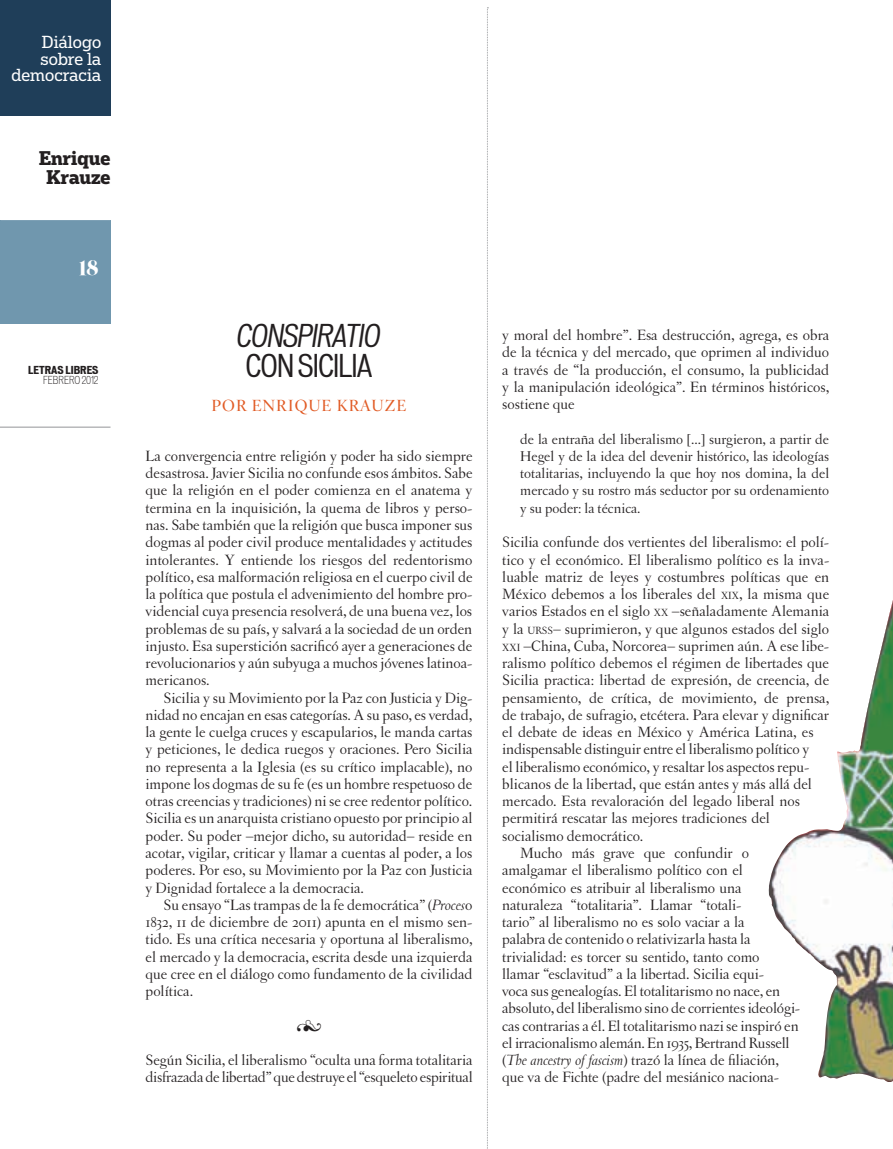
<style>
.page{position:relative;width:893px;height:1149px;background:#fff}
.page>*{position:absolute;margin:0;border:0;box-sizing:border-box;transform-origin:0 0}
.t1{font:italic condensed 30px "Vonnes";letter-spacing:-.03em;color:#231f20}
.t2{font:condensed 30px "Vonnes";letter-spacing:-.03em;color:#231f20}
.t3{font:700 18.75px/19.5px "Popular";color:#231f20;text-align:center;scale:.95 1}
.t4{font:18px "Eloquent JF";color:#fff}
.t5{font:16.5px/16.5px "Popular";color:#fff;text-align:right}
.t6{font:15.75px/17.2px "Letras Oldstyle";color:#231f20;text-align:justify}
.t7{font:15.75px/17.2px "Letras Oldstyle";letter-spacing:-.02em;color:#231f20}
.t8{font:600 15.75px "Hoefler Titling";letter-spacing:.06em;color:#e15b25}
.t9{font:15.75px "Hoefler Txt Fleurons";color:#231f20}
.t10{font:15px/17.2px "Letras Oldstyle";color:#231f20;text-align:justify}
.t11{font:700 expanded 10.5px "Vonnes";color:#231f20}
.t12{font:300 condensed 10.5px "Vonnes";color:#231f20}
.s1{font-style:italic}
.s2{font-size:10.95px}
</style>
<div class="page">
<div style="left:0;top:220px;width:111px;height:103px;background:#7097ae"></div>
<hr style="left:0;top:426px;width:111px;height:1px;background:#939598">
<div style="left:0;top:0;width:111px;height:116px;background:#1f3e59"></div>
<svg style="left:487px;top:7px;width:1px;height:1142px"></svg>
<img style="left:769px;top:600px;width:124px;height:447px">
<svg style="left:827px;top:738px;width:34px;height:40px"></svg>
<svg style="left:784px;top:792px;width:64px;height:52px"></svg>
<svg style="left:768px;top:884px;width:69px;height:108px"></svg>
<svg style="left:818px;top:1047px;width:75px;height:35px"></svg>
<p class="t5" style="left:12px;top:33px;width:91px">Diálogo sobre la democracia</p>
<p class="t3" style="left:39px;top:148px;width:77px">Enrique<br>Krauze</p>
<p class="t4" style="left:79px;top:256px;width:21px">18</p>
<p class="t11" style="left:28px;top:363px;width:72px">LETRAS LIBRES</p>
<p class="t12" style="left:43px;top:374px;width:57px">FEBRERO 2012</p>
<h1 class="t1" style="left:237px;top:320px;width:146px">CONSPIRATIO</h1>
<h1 class="t2" style="left:245px;top:348px;width:129px">CON SICILIA</h1>
<p class="t8" style="left:212px;top:392px;width:196px">POR ENRIQUE KRAUZE</p>
<p class="t6" style="left:146px;top:447px;width:329px">La convergencia entre religión y poder ha sido siempre desastrosa. Javier Sicilia no confunde esos ámbitos. Sabe que la religión en el poder comienza en el anatema y termina en la inquisición, la quema de libros y perso&shy;nas. Sabe también que la religión que busca imponer sus dogmas al poder civil produce mentalidades y actitudes intolerantes. Y entiende los riesgos del redentorismo político, esa malformación religiosa en el cuerpo civil de la política que postula el advenimiento del hombre pro&shy;videncial cuya presencia resolverá, de una buena vez, los problemas de su país, y salvará a la sociedad de un orden injusto. Esa superstición sacrificó ayer a generaciones de revolucionarios y aún subyuga a muchos jóvenes latinoa&shy;mericanos.</p>
<p class="t6" style="left:146px;top:688px;width:328px;text-indent:18px">Sicilia y su Movimiento por la Paz con Justicia y Dig&shy;nidad no encajan en esas categorías. A su paso, es verdad, la gente le cuelga cruces y escapularios, le manda cartas y peticiones, le dedica ruegos y oraciones. Pero Sicilia no representa a la Iglesia (es su crítico implacable), no impone los dogmas de su fe (es un hombre respetuoso de otras creencias y tradiciones) ni se cree redentor político.<br>Sicilia es un anarquista cristiano opuesto por principio al poder. Su poder –mejor dicho, su autoridad– reside en acotar, vigilar, criticar y llamar a cuentas al poder, a los poderes. Por eso, su Movimiento por la Paz con Justicia y Dignidad fortalece a la democracia.</p>
<p class="t6" style="left:146px;top:895px;width:328px;text-indent:18px">Su ensayo “Las trampas de la fe democrática” (<span class="s1">Proces</span>o 1832, 11 de diciembre de 2011) apunta en el mismo sen&shy;tido. Es una crítica necesaria y oportuna al liberalismo, el mercado y la democracia, escrita desde una izquierda que cree en el diálogo como fundamento de la civilidad política.</p>
<p class="t9" style="left:296px;top:1017px;width:27px">6</p>
<p class="t7" style="left:146px;top:1051px;width:329px">Según Sicilia, el liberalismo “oculta una forma totalitaria disfrazada de libertad” que destruye el “esqueleto espiritual</p>
<p class="t6" style="left:502px;top:326px;width:328px">y moral del hombre”. Esa destrucción, agrega, es obra de la técnica y del mercado, que oprimen al individuo a través de “la producción, el consumo, la publicidad y la manipulación ideológica”. En términos históricos, sostiene que</p>
<p class="t10" style="left:520px;top:430px;width:310px">de la entraña del liberalismo [...] surgieron, a partir de Hegel y de la idea del devenir histórico, las ideologías totalitarias, incluyendo la que hoy nos domina, la del mercado y su rostro más seductor por su ordenamiento y su poder: la técnica.</p>
<p class="t6" style="left:502px;top:533px;width:328px">Sicilia confunde dos vertientes del liberalismo: el polí-</p>
<p class="t6" style="left:502px;top:550px;width:328px">tico y el económico. El liberalismo político es la inva-</p>
<p class="t6" style="left:502px;top:568px;width:328px">luable matriz de leyes y costumbres políticas que en</p>
<p class="t6" style="left:502px;top:585px;width:328px">México debemos a los liberales del <span class="s2">XIX</span>, la misma que</p>
<p class="t6" style="left:502px;top:602px;width:328px">varios Estados en el siglo <span class="s2">XX</span> –señaladamente Alemania</p>
<p class="t6" style="left:502px;top:619px;width:328px">y la <span class="s2">URSS</span>– suprimieron, y que algunos estados del siglo</p>
<p class="t6" style="left:502px;top:637px;width:328px"><span class="s2">XXI</span> –China, Cuba, Norcorea– suprimen aún. A ese libe-</p>
<p class="t6" style="left:502px;top:654px;width:328px">ralismo político debemos el régimen de libertades que</p>
<p class="t6" style="left:502px;top:671px;width:328px">Sicilia practica: libertad de expresión, de creencia, de</p>
<p class="t6" style="left:502px;top:688px;width:328px">pensamiento, de crítica, de movimiento, de prensa,</p>
<p class="t6" style="left:502px;top:706px;width:328px">de trabajo, de sufragio, etcétera. Para elevar y dignificar</p>
<p class="t6" style="left:502px;top:723px;width:313px">el debate de ideas en México y América Latina, es</p>
<p class="t6" style="left:502px;top:740px;width:308px">indispensable distinguir entre el liberalismo político y</p>
<p class="t6" style="left:502px;top:757px;width:309px">el liberalismo económico, y resaltar los aspectos repu-</p>
<p class="t6" style="left:502px;top:775px;width:311px">blicanos de la libertad, que están antes y más allá del</p>
<p class="t6" style="left:502px;top:792px;width:299px">mercado. Esta revaloración del legado liberal nos</p>
<p class="t6" style="left:502px;top:809px;width:269px">permitirá rescatar las mejores tradiciones del</p>
<p class="t6" style="left:502px;top:826px;width:143px">socialismo democrático.</p>
<p class="t6" style="left:520px;top:844px;width:230px">Mucho más grave que confundir o</p>
<p class="t6" style="left:502px;top:861px;width:242px">amalgamar el liberalismo político con el</p>
<p class="t6" style="left:502px;top:878px;width:241px">económico es atribuir al liberalismo una</p>
<p class="t6" style="left:502px;top:895px;width:241px">naturaleza “totalitaria”. Llamar “totali-</p>
<p class="t6" style="left:502px;top:913px;width:244px">tario” al liberalismo no es solo vaciar a la</p>
<p class="t6" style="left:502px;top:930px;width:250px">palabra de contenido o relativizarla hasta la</p>
<p class="t6" style="left:502px;top:947px;width:259px">trivialidad: es torcer su sentido, tanto como</p>
<p class="t6" style="left:502px;top:964px;width:263px">llamar “esclavitud” a la libertad. Sicilia equi-</p>
<p class="t6" style="left:502px;top:982px;width:280px">voca sus genealogías. El totalitarismo no nace, en</p>
<p class="t6" style="left:502px;top:999px;width:299px">absoluto, del liberalismo sino de corrientes ideológi-</p>
<p class="t6" style="left:502px;top:1016px;width:298px">cas contrarias a él. El totalitarismo nazi se inspiró en</p>
<p class="t6" style="left:502px;top:1033px;width:289px">el irracionalismo alemán. En 1935, Bertrand Russell</p>
<p class="t6" style="left:502px;top:1051px;width:278px">(<span class="s1">The ancestry of fascism</span>) trazó la línea de filiación,</p>
<p class="t6" style="left:502px;top:1068px;width:278px">que va de Fichte (padre del mesiánico naciona-</p>
</div>
